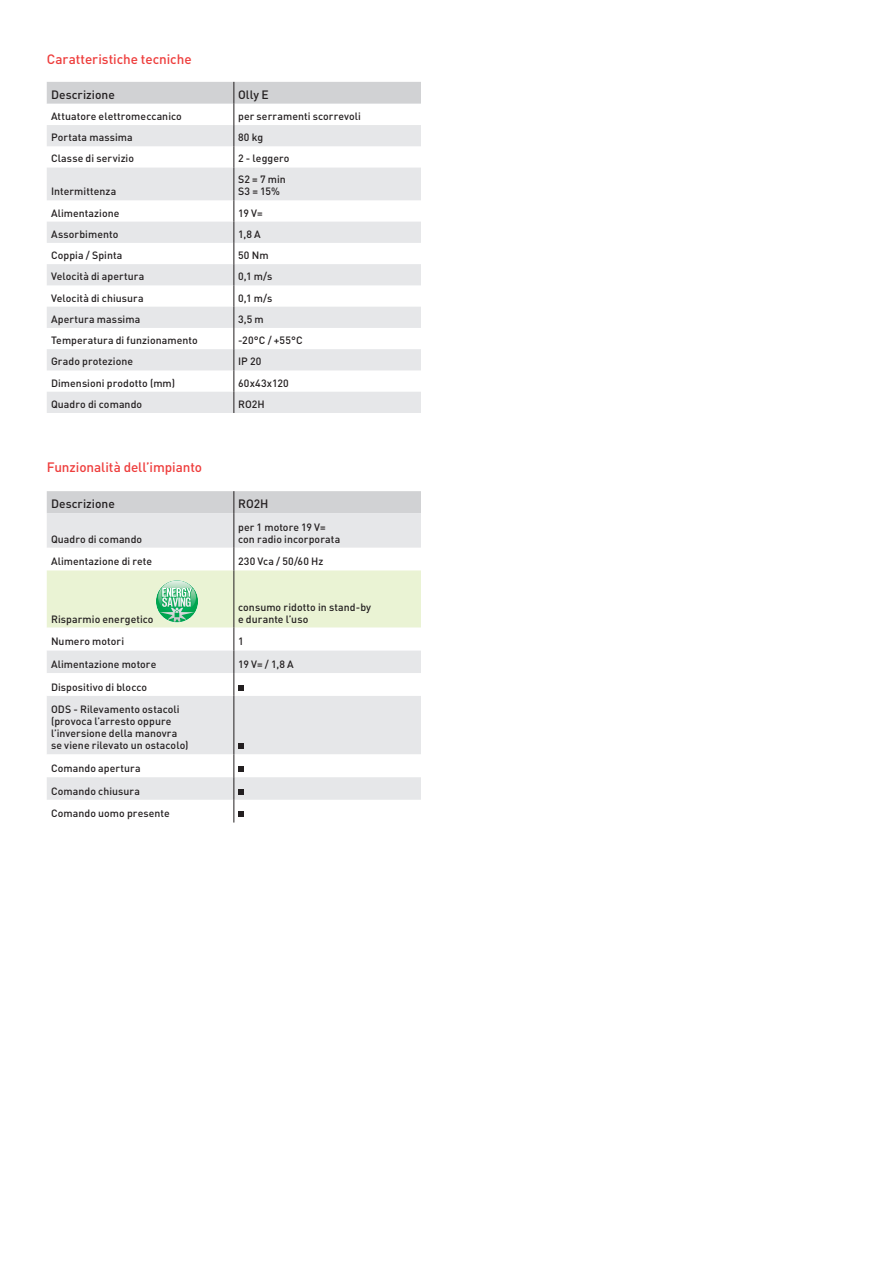
<style>
.page{position:relative;width:893px;height:1263px;background:#fff}
.page>*{position:absolute;margin:0;border:0;box-sizing:border-box;transform-origin:0 0}
.Tabella_Subheading_1{font:500 13.5px "DIN Pro";letter-spacing:-.005em;color:#ee3d3c}
.Caption_8_-15{font:500 12px "DIN Pro";color:#231f20}
.Tabel__graphs_7_-15{font:500 10.5px/12px "DIN Pro";letter-spacing:.005em;color:#231f20}
</style>
<div class="page">
<svg style="left:47px;top:168px;width:374px;height:245px;fill:#e6e7e9"></svg>
<svg style="left:47px;top:82px;width:374px;height:86px"></svg>
<hr style="left:233px;top:168px;width:1px;height:32px;background:#231f20">
<svg style="left:233px;top:200px;width:1px;height:213px"></svg>
<div style="left:47px;top:513px;width:374px;height:35px;background:#e6e7e9"></div>
<svg style="left:47px;top:696px;width:374px;height:104px;fill:#e6e7e9"></svg>
<div style="left:47px;top:491px;width:374px;height:22px;background:#d1d2d4"></div>
<hr style="left:233px;top:513px;width:1px;height:35px;background:#231f20">
<hr style="left:233px;top:696px;width:1px;height:58px;background:#231f20">
<svg style="left:47px;top:548px;width:374px;height:148px"></svg>
<svg style="left:233px;top:743px;width:11px;height:79px"></svg>
<p class="Tabella_Subheading_1" style="left:47px;top:50px;width:146px">Caratteristiche tecniche</p>
<p class="Caption_8_-15" style="left:51px;top:86px;width:65px">Descrizione</p>
<p class="Caption_8_-15" style="left:238px;top:86px;width:32px">Olly E</p>
<p class="Tabel__graphs_7_-15" style="left:51px;top:110px;width:132px">Attuatore elettromeccanico</p>
<p class="Tabel__graphs_7_-15" style="left:238px;top:110px;width:124px">per serramenti scorrevoli</p>
<p class="Tabel__graphs_7_-15" style="left:51px;top:131px;width:83px">Portata massima</p>
<p class="Tabel__graphs_7_-15" style="left:238px;top:131px;width:27px">80 kg</p>
<p class="Tabel__graphs_7_-15" style="left:51px;top:152px;width:85px">Classe di servizio</p>
<p class="Tabel__graphs_7_-15" style="left:238px;top:152px;width:53px">2 - leggero</p>
<p class="Tabel__graphs_7_-15" style="left:51px;top:185px;width:67px">Intermittenza</p>
<p class="Tabel__graphs_7_-15" style="left:238px;top:173px;width:49px">S2 = 7 min<br>S3 = 15%</p>
<p class="Tabel__graphs_7_-15" style="left:51px;top:206px;width:70px">Alimentazione</p>
<p class="Tabel__graphs_7_-15" style="left:238px;top:206px;width:26px">19 V=</p>
<p class="Tabel__graphs_7_-15" style="left:51px;top:228px;width:69px">Assorbimento</p>
<p class="Tabel__graphs_7_-15" style="left:238px;top:228px;width:24px">1,8 A</p>
<p class="Tabel__graphs_7_-15" style="left:51px;top:249px;width:73px">Coppia / Spinta</p>
<p class="Tabel__graphs_7_-15" style="left:238px;top:249px;width:32px">50 Nm</p>
<p class="Tabel__graphs_7_-15" style="left:51px;top:270px;width:95px">Velocità di apertura</p>
<p class="Tabel__graphs_7_-15" style="left:238px;top:270px;width:36px">0,1 m/s</p>
<p class="Tabel__graphs_7_-15" style="left:51px;top:291px;width:94px">Velocità di chiusura</p>
<p class="Tabel__graphs_7_-15" style="left:238px;top:291px;width:36px">0,1 m/s</p>
<p class="Tabel__graphs_7_-15" style="left:51px;top:313px;width:91px">Apertura massima</p>
<p class="Tabel__graphs_7_-15" style="left:238px;top:313px;width:27px">3,5 m</p>
<p class="Tabel__graphs_7_-15" style="left:51px;top:334px;width:148px">Temperatura di funzionamento</p>
<p class="Tabel__graphs_7_-15" style="left:238px;top:334px;width:66px">-20°C / +55°C</p>
<p class="Tabel__graphs_7_-15" style="left:51px;top:355px;width:84px">Grado protezione</p>
<p class="Tabel__graphs_7_-15" style="left:238px;top:355px;width:25px">IP 20</p>
<p class="Tabel__graphs_7_-15" style="left:51px;top:376px;width:126px">Dimensioni prodotto (mm)</p>
<p class="Tabel__graphs_7_-15" style="left:238px;top:376px;width:52px">60x43x120</p>
<p class="Tabel__graphs_7_-15" style="left:51px;top:398px;width:93px">Quadro di comando</p>
<p class="Tabel__graphs_7_-15" style="left:238px;top:398px;width:28px">RO2H</p>
<p class="Tabella_Subheading_1" style="left:47px;top:457px;width:157px">Funzionalità dell’impianto</p>
<p class="Caption_8_-15" style="left:51px;top:495px;width:65px">Descrizione</p>
<p class="Caption_8_-15" style="left:238px;top:495px;width:32px">RO2H</p>
<p class="Tabel__graphs_7_-15" style="left:51px;top:532px;width:93px">Quadro di comando</p>
<p class="Tabel__graphs_7_-15" style="left:238px;top:520px;width:104px">per 1 motore 19 V= con radio incorporata</p>
<p class="Tabel__graphs_7_-15" style="left:51px;top:555px;width:103px">Alimentazione di rete</p>
<p class="Tabel__graphs_7_-15" style="left:238px;top:555px;width:87px">230 Vca / 50/60 Hz</p>
<p class="Tabel__graphs_7_-15" style="left:51px;top:612px;width:104px">Risparmio energetico</p>
<p class="Tabel__graphs_7_-15" style="left:238px;top:600px;width:135px">consumo ridotto in stand-by e durante l’uso</p>
<p class="Tabel__graphs_7_-15" style="left:51px;top:635px;width:75px">Numero motori</p>
<p class="Tabel__graphs_7_-15" style="left:238px;top:635px;width:7px">1</p>
<p class="Tabel__graphs_7_-15" style="left:51px;top:658px;width:107px">Alimentazione motore</p>
<p class="Tabel__graphs_7_-15" style="left:238px;top:658px;width:57px">19 V= / 1,8 A</p>
<p class="Tabel__graphs_7_-15" style="left:51px;top:680px;width:98px">Dispositivo di blocco</p>
<p class="Tabel__graphs_7_-15" style="left:51px;top:703px;width:130px">ODS - Rilevamento ostacoli</p>
<p class="Tabel__graphs_7_-15" style="left:51px;top:715px;width:139px">(provoca l’arresto oppure l’inversione della manovra se viene rilevato un ostacolo)</p>
<p class="Tabel__graphs_7_-15" style="left:51px;top:762px;width:91px">Comando apertura</p>
<p class="Tabel__graphs_7_-15" style="left:51px;top:784px;width:91px">Comando chiusura</p>
<p class="Tabel__graphs_7_-15" style="left:51px;top:807px;width:120px">Comando uomo presente</p>
</div>
